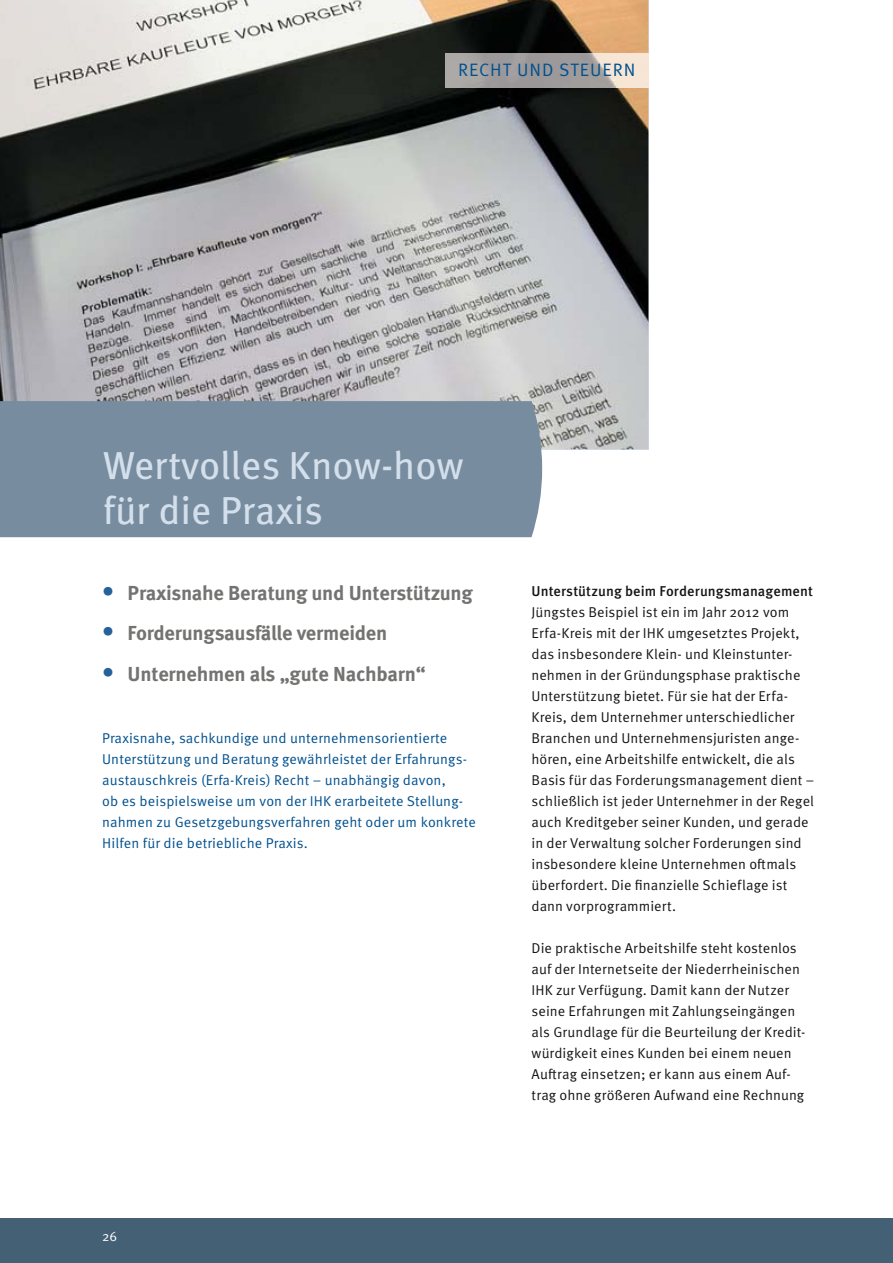
<style>
.page{position:relative;width:893px;height:1263px;background:#fff}
.page>*{position:absolute;margin:0;border:0;box-sizing:border-box;transform-origin:0 0}
.t1{font:39px/45px "Meta OT";color:#d4dfec}
.t2{font:700 20.25px "Meta OT";letter-spacing:-.01em;color:#737372}
.t3{font:18px "Meta OT Norm";letter-spacing:.055em;color:#00508e}
.t4{font:14.25px/21px "Meta OT Norm";color:#131413}
.t5{font:14.25px/21px "Meta OT Norm";letter-spacing:.01em;color:#00508e}
.t6{font:500 14.25px "Meta OT";letter-spacing:.005em;color:#131413}
.t7{font:13.5px "Meta OT Norm";color:#fff}
.s1{font-size:24.75px;color:#266199}
</style>
<div class="page">
<div style="left:0;top:1218px;width:893px;height:45px;background:#436074"></div>
<img style="left:0;top:0;width:648px;height:449px">
<img style="left:445px;top:53px;width:203px;height:34px">
<div style="left:0;top:401px;width:542px;height:136px;background:#778c9e"></div>
<p class="t3" style="left:458px;top:63px;width:179px">RECHT UND STEUERN</p>
<h1 class="t1" style="left:103px;top:445px;width:362px">Wertvolles Know-how für die Praxis</h1>
<h2 class="t2" style="left:102px;top:585px;width:372px"><span class="s1">•</span> Praxisnahe Beratung und Unterstützung</h2>
<h2 class="t2" style="left:102px;top:626px;width:287px"><span class="s1">•</span> Forderungsausfälle vermeiden</h2>
<h2 class="t2" style="left:102px;top:666px;width:325px"><span class="s1">•</span> Unternehmen als „gute Nachbarn“</h2>
<p class="t5" style="left:102px;top:729px;width:375px">Praxisnahe, sachkundige und unternehmensorientierte Unterstützung und Beratung gewährleistet der Erfahrungs&shy;austauschkreis (Erfa-Kreis) Recht – unabhängig davon,<br>ob es beispielsweise um von der IHK erarbeitete Stellung&shy;nahmen zu Gesetz gebungsverfahren geht oder um konkrete Hilfen für die betriebliche Praxis.</p>
<p class="t7" style="left:102px;top:1231px;width:17px">26</p>
<p class="t6" style="left:531px;top:586px;width:283px">Unterstützung beim Forderungsmanagement</p>
<p class="t4" style="left:531px;top:603px;width:284px">Jüngstes Beispiel ist ein im Jahr 2012 vom Erfa-Kreis mit der IHK umgesetztes Projekt, das insbesondere Klein- und Kleinst unter&shy;nehmen in der Gründungsphase praktische Unterstützung bietet. Für sie hat der Erfa-Kreis, dem Unternehmer unterschiedlicher Branchen und Unternehmensjuristen ange&shy;hören, eine Arbeitshilfe entwickelt, die als Basis für das Forderungsmanagement dient – schließlich ist jeder Unternehmer in der Regel auch Kreditgeber seiner Kunden, und gerade in der Verwaltung solcher Forderungen sind insbesondere kleine Unternehmen oftmals überfordert. Die finanzielle Schieflage ist dann vorprogrammiert.</p>
<p class="t4" style="left:531px;top:939px;width:275px">Die praktische Arbeitshilfe steht kostenlos auf der Internetseite der Niederrheinischen IHK zur Verfügung. Damit kann der Nutzer seine Erfahrungen mit Zahlungseingängen als Grundlage für die Beurteilung der Kredit&shy;würdigkeit eines Kunden bei einem neuen Auftrag einsetzen; er kann aus einem Auf&shy;trag ohne größeren Aufwand eine Rechnung</p>
</div>
